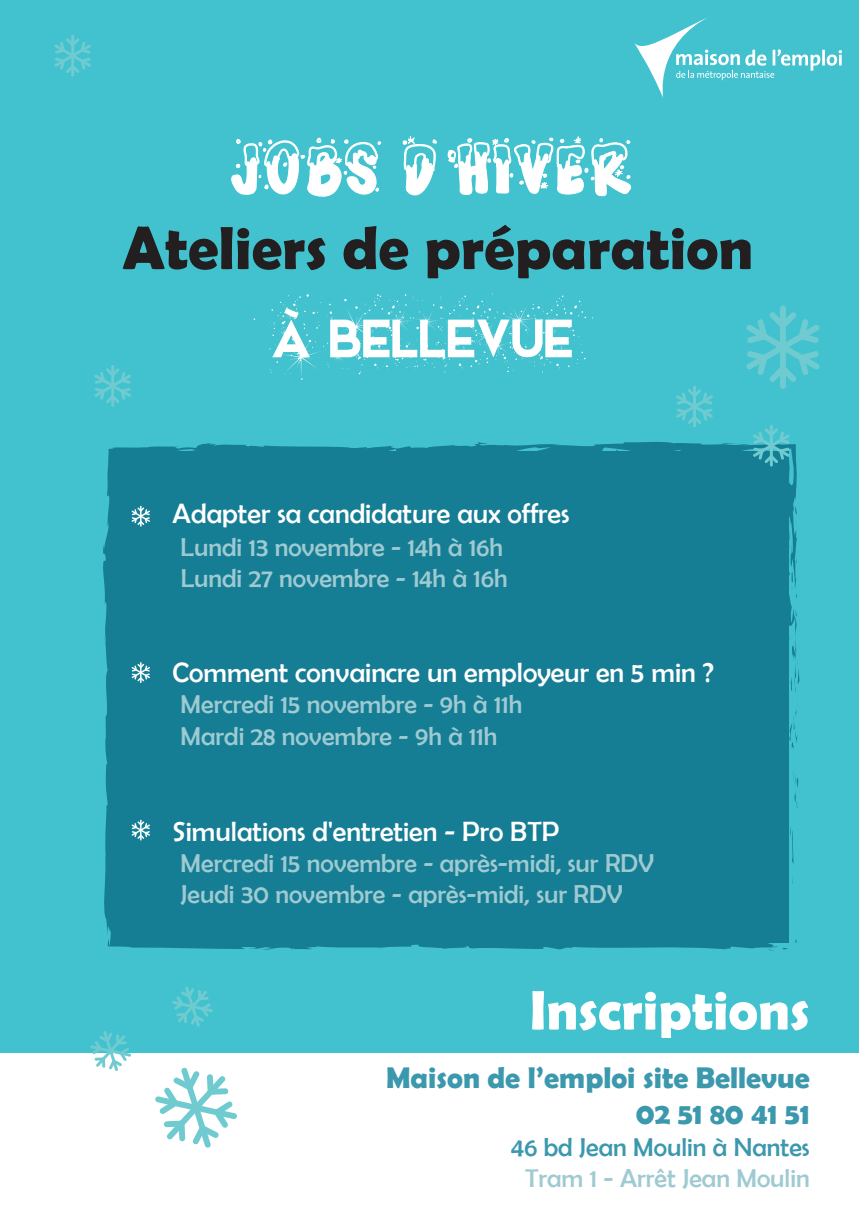
<style>
.page{position:relative;width:859px;height:1208px;background:#fff}
.page>*{position:absolute;margin:0;border:0;box-sizing:border-box;transform-origin:0 0}
.t1{font:72px "Snowinter Free";color:#fff}
.t2{font:64px "PW Joyeux Noel";color:#fff}
.t3{font:700 61px "Berlin Sans FB Demi";color:#231f20}
.t4{font:700 56px "Berlin Sans FB Demi";color:#fff}
.t5{font:700 30px/36px "Berlin Sans FB Demi";color:#3b98ad;text-align:right}
.t6{font:28px "Berlin Sans FB";color:#fff}
.t7{font:26px/31.2px "Berlin Sans FB";color:#9ecad1}
.t8{font:26px "Berlin Sans FB";color:#3b98ad}
.s1{font-family:"Cartoon Blocks Christmas"}
</style>
<div class="page">
<div style="left:0;top:0;width:859px;height:1052px;background:#41c2ce"></div>
<svg style="left:231px;top:137px;width:150px;height:60px"></svg>
<svg style="left:402px;top:136px;width:35px;height:59px"></svg>
<svg style="left:447px;top:136px;width:184px;height:61px"></svg>
<svg style="left:797px;top:778px;width:1px;height:30px"></svg>
<div style="left:103px;top:442px;width:694px;height:507px;background:#157d94"></div>
<svg style="left:173px;top:451px;width:17px;height:6px"></svg>
<svg style="left:787px;top:571px;width:12px;height:122px"></svg>
<svg style="left:788px;top:496px;width:9px;height:68px"></svg>
<svg style="left:477px;top:456px;width:20px;height:4px"></svg>
<svg style="left:782px;top:947px;width:6px;height:2px"></svg>
<svg style="left:118px;top:650px;width:2px;height:11px"></svg>
<svg style="left:120px;top:737px;width:2px;height:12px"></svg>
<div style="left:780px;top:305px;width:6px;height:84px;background:#70cbd0;border-radius:3px"></div>
<svg style="left:746px;top:312px;width:74px;height:70px"></svg>
<svg style="left:155px;top:1067px;width:82px;height:81px"></svg>
<hr style="left:693px;top:386px;width:3px;height:41px;background:#70cbd0">
<svg style="left:676px;top:389px;width:37px;height:35px"></svg>
<hr style="left:140px;top:506px;width:2px;height:20px;background:#fff">
<svg style="left:132px;top:507px;width:18px;height:18px"></svg>
<hr style="left:140px;top:819px;width:2px;height:21px;background:#fff">
<svg style="left:132px;top:821px;width:18px;height:18px"></svg>
<hr style="left:140px;top:662px;width:2px;height:21px;background:#fff">
<svg style="left:132px;top:664px;width:18px;height:17px"></svg>
<hr style="left:770px;top:425px;width:3px;height:41px;background:#70cbd0">
<svg style="left:721px;top:428px;width:69px;height:35px"></svg>
<svg style="left:90px;top:1031px;width:41px;height:40px"></svg>
<svg style="left:172px;top:986px;width:41px;height:40px"></svg>
<hr style="left:71px;top:35px;width:3px;height:42px;background:#70cbd0">
<svg style="left:54px;top:38px;width:37px;height:35px"></svg>
<hr style="left:111px;top:365px;width:3px;height:42px;background:#70cbd0">
<svg style="left:94px;top:365px;width:37px;height:38px"></svg>
<hr style="left:822px;top:50px;width:3px;height:15px;background:#fff">
<svg style="left:827px;top:50px;width:15px;height:16px"></svg>
<svg style="left:634px;top:17px;width:186px;height:81px"></svg>
<h2 class="t2" style="left:234px;top:135px;width:405px">JOBS D<span class="s1">’</span>HIVER</h2>
<h3 class="t3" style="left:123px;top:213px;width:632px">Ateliers de préparation</h3>
<h1 class="t1" style="left:271px;top:286px;width:304px">ÀBELLEVUE</h1>
<p class="t6" style="left:173px;top:497px;width:398px">Adapter sa candidature aux offres</p>
<p class="t7" style="left:181px;top:531px;width:329px">Lundi 13 novembre - 14h à 16h<br>Lundi 27 novembre - 14h à 16h</p>
<p class="t6" style="left:173px;top:657px;width:543px">Comment convaincre un employeur en 5 min ?</p>
<p class="t7" style="left:181px;top:689px;width:343px">Mercredi 15 novembre - 9h à 11h<br>Mardi 28 novembre - 9h à 11h</p>
<p class="t6" style="left:173px;top:815px;width:388px">Simulations d'entretien - Pro BTP</p>
<p class="t7" style="left:181px;top:847px;width:475px">Mercredi 15 novembre - après-midi, sur RDV<br>Jeudi 30 novembre - après-midi, sur RDV</p>
<h3 class="t4" style="left:530px;top:977px;width:281px">Inscriptions</h3>
<p class="t5" style="left:386px;top:1059px;width:425px">Maison de l’emploi site Bellevue<br>02 51 80 41 51</p>
<p class="t8" style="left:511px;top:1132px;width:300px">46 bd Jean Moulin à Nantes</p>
<p class="t7" style="left:525px;top:1162px;width:286px">Tram 1 - Arrêt Jean Moulin</p>
</div>
